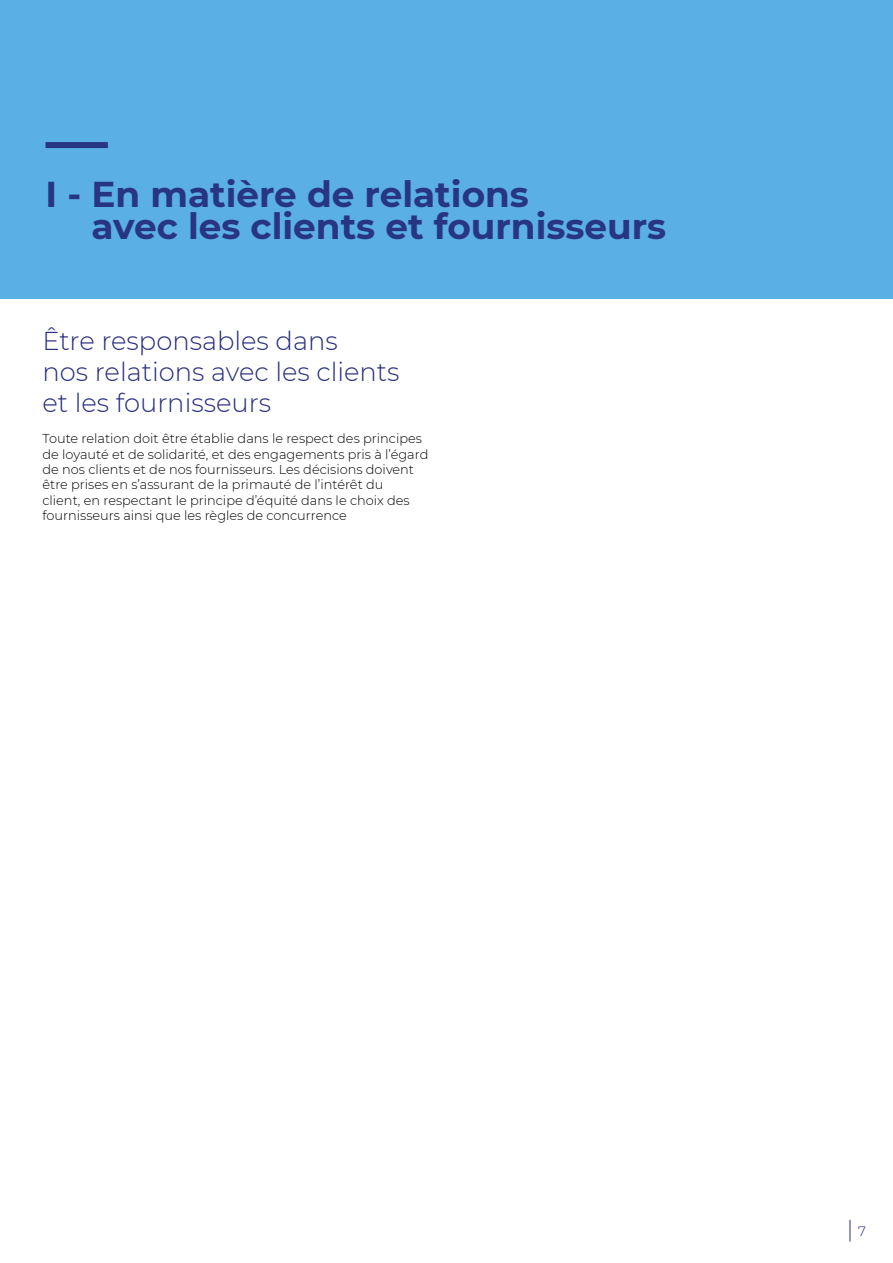
<style>
.page{position:relative;width:893px;height:1263px;background:#fff}
.page>*{position:absolute;margin:0;border:0;box-sizing:border-box;transform-origin:0 0}
.t1{font:700 35.85px/32.2px "Montserrat";color:#283583}
.t2{font:300 25.8px/30.9px "Montserrat";color:#272e80}
.t3{font:300 13.5px "Montserrat";color:#272e80}
.t4{font:300 12.9px/15.5px "Montserrat";color:#000}
</style>
<div class="page">
<svg style="left:850px;top:1220px;width:1px;height:21px"></svg>
<div style="left:0;top:0;width:893px;height:298px;background:#5ab0e3"></div>
<div style="left:46px;top:142px;width:62px;height:6px;background:#283583"></div>
<h1 class="t1" style="left:91px;top:176px;width:576px;text-indent:-46px">I - En matière de relations<br>avec les clients et fournisseurs</h1>
<h2 class="t2" style="left:43px;top:325px;width:358px">Être responsables dans<br>nos relations avec les clients et les fournisseurs</h2>
<p class="t4" style="left:43px;top:430px;width:387px">Toute relation doit être établie dans le respect des principes de loyauté et de solidarité, et des engagements pris à l’égard de nos clients et de nos fournisseurs. Les décisions doivent être prises en s’assurant de la primauté de l’intérêt du<br>client, en respectant le principe d’équité dans le choix des fournisseurs ainsi que les règles de concurrence</p>
<p class="t3" style="left:858px;top:1222px;width:9px">7</p>
</div>
